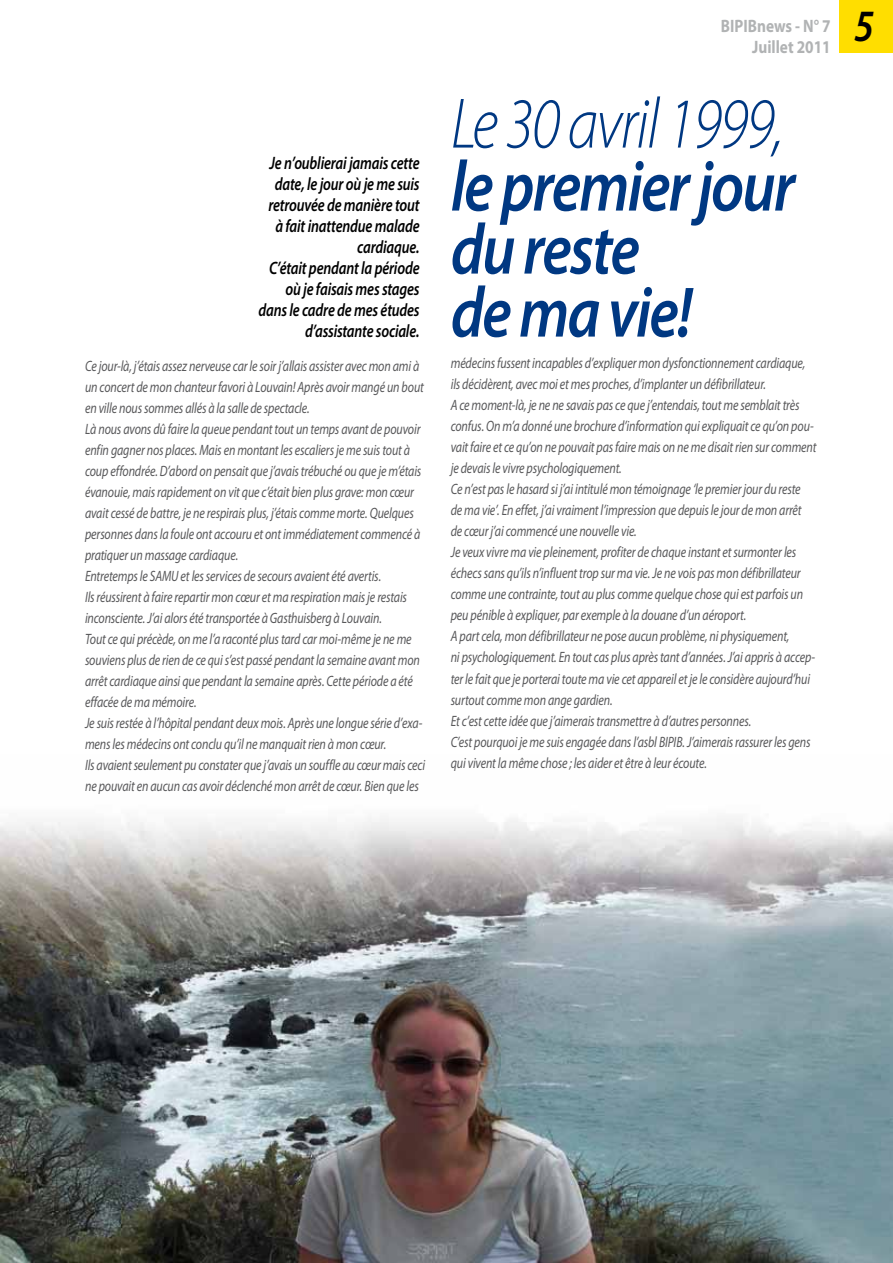
<style>
.page{position:relative;width:893px;height:1263px;background:#fff}
.page>*{position:absolute;margin:0;border:0;box-sizing:border-box;transform-origin:0 0}
.t1{font:italic 600 72px/63px "Myriad Pro";letter-spacing:-.03em;color:#003882;scale:.85 1}
.t2{font:italic 300 72px "Myriad Pro";letter-spacing:-.03em;color:#003882;scale:.85 1}
.t3{font:italic 600 45px "Myriad Pro";color:#000;scale:.85 1}
.t4{font:italic 600 18px/21px "Myriad Pro";letter-spacing:-.015em;color:#000;text-align:right;scale:.8 1}
.t5{font:700 18px/21px "Myriad Pro";color:#b1b3b4;text-align:right;scale:.85 1}
.t6{font:italic 15px/21px "Myriad Pro";letter-spacing:-.01em;color:#58585a;scale:.8 1}
</style>
<div class="page">
<img style="left:0;top:817px;width:893px;height:446px">
<div style="left:840px;top:0;width:53px;height:53px;background:#ffde00"></div>
<p class="t4" style="left:258px;top:152px;width:203px">Je n’oublierai jamais cette date, le jour où je me suis retrouvée de manière tout à fait inattendue malade cardiaque.<br>C’était pendant la période où je faisais mes stages dans le cadre de mes études d’assistante sociale.</p>
<p class="t5" style="left:721px;top:15px;width:131px">BIPIBnews - N° 7<br>Juillet 2011</p>
<h2 class="t3" style="left:854px;top:-3px;width:25px">5</h2>
<h1 class="t2" style="left:451px;top:80px;width:393px">Le 30 avril 1999,</h1>
<h1 class="t1" style="left:451px;top:153px;width:407px">le premier jour du reste<br>de ma vie!</h1>
<p class="t6" style="left:85px;top:355px;width:427px">Ce jour-là, j’étais assez nerveuse car le soir j’allais assister avec mon ami à un concert de mon chanteur favori à Louvain! Après avoir mangé un bout en ville nous sommes allés à la salle de spectacle.<br>Là nous avons dû faire la queue pendant tout un temps avant de pouvoir enfin gagner nos places. Mais en montant les escaliers je me suis tout à coup effondrée. D’abord on pensait que j’avais trébuché ou que je m’étais évanouie, mais rapidement on vit que c’était bien plus grave: mon cœur avait cessé de battre, je ne respirais plus, j’étais comme morte. Quelques personnes dans la foule ont accouru et ont immédiatement commencé à pratiquer un massage cardiaque.<br>Entretemps le SAMU et les services de secours avaient été avertis.<br>Ils réussirent à faire repartir mon cœur et ma respiration mais je restais inconsciente. J’ai alors été transportée à Gasthuisberg à Louvain.<br>Tout ce qui précède, on me l’a raconté plus tard car moi-même je ne me souviens plus de rien de ce qui s’est passé pendant la semaine avant mon arrêt cardiaque ainsi que pendant la semaine après. Cette période a été effacée de ma mémoire.<br>Je suis restée à l’hôpital pendant deux mois. Après une longue série d’exa&shy;mens les médecins ont conclu qu’il ne manquait rien à mon cœur.<br>Ils avaient seulement pu constater que j’avais un souffle au cœur mais ceci ne pouvait en aucun cas avoir déclenché mon arrêt de cœur. Bien que les</p>
<p class="t6" style="left:451px;top:353px;width:459px">médecins fussent incapables d’expliquer mon dysfonctionnement cardiaque, ils décidèrent, avec moi et mes proches, d’implanter un défibrillateur.<br>A ce moment-là, je ne ne savais pas ce que j’entendais, tout me semblait très confus. On m’a donné une brochure d’information qui expliquait ce qu’on pou&shy;vait faire et ce qu’on ne pouvait pas faire mais on ne me disait rien sur comment je devais le vivre psychologiquement.<br>Ce n’est pas le hasard si j’ai intitulé mon témoignage ‘le premier jour du reste<br>de ma vie’. En effet, j’ai vraiment l’impression que depuis le jour de mon arrêt de cœur j’ai commencé une nouvelle vie.<br>Je veux vivre ma vie pleinement, profiter de chaque instant et surmonter les échecs sans qu’ils n’influent trop sur ma vie. Je ne vois pas mon défibrillateur comme une contrainte, tout au plus comme quelque chose qui est parfois un peu pénible à expliquer, par exemple à la douane d’un aéroport.<br>A part cela, mon défibrillateur ne pose aucun problème, ni physiquement,<br>ni psychologiquement. En tout cas plus après tant d’années. J’ai appris à accep&shy;ter le fait que je porterai toute ma vie cet appareil et je le considère aujourd’hui surtout comme mon ange gardien.<br>Et c’est cette idée que j’aimerais transmettre à d’autres personnes.<br>C’est pourquoi je me suis engagée dans l’asbl BIPIB. J’aimerais rassurer les gens qui vivent la même chose ; les aider et être à leur écoute.</p>
</div>
